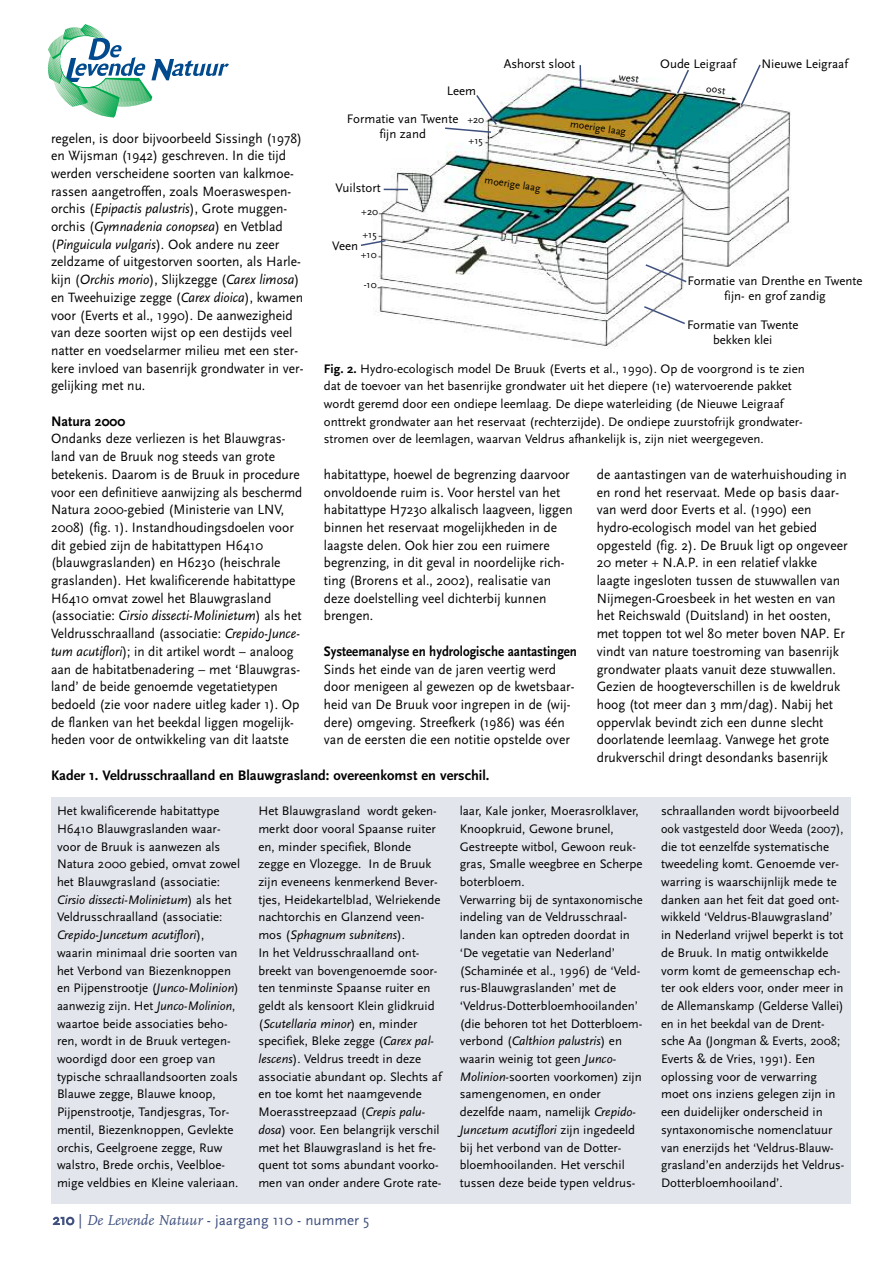
<style>
.page{position:relative;width:893px;height:1263px;background:#fff}
.page>*{position:absolute;margin:0;border:0;box-sizing:border-box;transform-origin:0 0}
.t1{font:15px "Scala Sans";color:#3f507f}
.t2{font:700 14.4px "Scala Sans";color:#000}
.t3{font:700 14.4px "Scala Sans";color:#000;scale:.9 1}
.t4{font:700 14.4px "Scala Sans";color:#000;scale:.96 1}
.t5{font:14.1px/17.7px "Scala Sans";color:#000;scale:.96 1}
.t6{font:12.9px/17.7px "Scala Sans";color:#000}
.t7{font:10.5px/21.5px "Scala Sans";color:#000}
.s1{font-style:italic}
.s2{font-weight:700}
.s3{font-family:"FF Scala";font-style:italic}
</style>
<div class="page">
<svg style="left:47px;top:24px;width:182px;height:93px"></svg>
<div style="left:51px;top:797px;width:799px;height:406px;background:#e2e5ec"></div>
<img style="left:373px;top:68px;width:418px;height:281px">
<svg style="left:676px;top:68px;width:14px;height:27px"></svg>
<hr style="left:579px;top:65px;width:2px;height:22px;background:#3f507f">
<svg style="left:443px;top:93px;width:55px;height:41px"></svg>
<svg style="left:384px;top:189px;width:24px;height:1px"></svg>
<svg style="left:360px;top:239px;width:27px;height:8px"></svg>
<svg style="left:644px;top:263px;width:44px;height:21px"></svg>
<svg style="left:642px;top:305px;width:45px;height:20px"></svg>
<svg style="left:739px;top:64px;width:23px;height:44px"></svg>
<p class="t5" style="left:51px;top:129px;width:264px">regelen, is door bijvoorbeeld Sissingh (1978) en Wijsman (1942) geschreven. In die tijd werden verscheidene soorten van kalkmoe&shy;rassen aangetroffen, zoals Moeraswespen&shy;orchis (<span class="s1">Epipactis palustris</span>), Grote muggen&shy;orchis (<span class="s1">Gymnadenia conopsea</span>) en Vetblad (<span class="s1">Pinguicula vulgaris</span>). Ook andere nu zeer zeldzame of uitgestorven soorten, als Harle&shy;kijn (<span class="s1">Orchis morio</span>), Slijkzegge (<span class="s1">Carex limosa</span>) en Tweehuizige zegge (<span class="s1">Carex dioica</span>), kwamen voor (Everts et al., 1990). De aanwezigheid van deze soorten wijst op een destijds veel natter en voedselarmer milieu met een ster&shy;kere invloed van basenrijk grondwater in ver&shy;gelijking met nu.</p>
<p class="t4" style="left:51px;top:412px;width:79px">Natura 2000</p>
<p class="t5" style="left:51px;top:430px;width:263px">Ondanks deze verliezen is het Blauwgras&shy;land van de Bruuk nog steeds van grote betekenis. Daarom is de Bruuk in procedure voor een definitieve aanwijzing als beschermd Natura 2000-gebied (Ministerie van LNV, 2008) (fig. 1). Instandhoudingsdoelen voor dit gebied zijn de habitattypen H6410 (blauwgraslanden) en H6230 (heischrale graslanden). Het kwalificerende habitattype H6410 omvat zowel het Blauwgrasland (associatie: <span class="s1">Cirsio dissecti-Molinietum</span>) als het Veldrusschraalland (associatie: <span class="s1">Crepido-Junce&shy;tum acutiflori</span>); in dit artikel wordt – analoog aan de habitatbenadering – met ‘Blauwgras&shy;land’ de beide genoemde vegetatietypen bedoeld (zie voor nadere uitleg kader 1). Op de flanken van het beekdal liggen mogelijk&shy;heden voor de ontwikkeling van dit laatste</p>
<p class="t6" style="left:447px;top:82px;width:31px">Leem</p>
<p class="t6" style="left:347px;top:111px;width:113px;line-height:15px;text-align:center">Formatie van Twente fijn zand</p>
<p class="t7" style="left:467px;top:109px;width:18px">+20 +15</p>
<p class="t6" style="left:504px;top:55px;width:73px">Ashorst sloot</p>
<p class="t7" style="left:621px;top:66px;width:21px;rotate:8deg">west</p>
<p class="t7" style="left:572px;top:113px;width:58px;rotate:8deg">moerige laag</p>
<p class="t6" style="left:335px;top:179px;width:47px">Vuilstort</p>
<p class="t7" style="left:361px;top:200px;width:18px;line-height:23px">+20 +15</p>
<p class="t7" style="left:361px;top:244px;width:17px">+10</p>
<p class="t7" style="left:364px;top:274px;width:14px">-10</p>
<p class="t6" style="left:332px;top:237px;width:27px">Veen</p>
<p class="t7" style="left:486px;top:169px;width:58px;rotate:8deg">moerige laag</p>
<p class="t6" style="left:660px;top:55px;width:77px">Oude Leigraaf</p>
<p class="t6" style="left:761px;top:55px;width:88px">Nieuwe Leigraaf</p>
<p class="t7" style="left:708px;top:78px;width:21px;rotate:7deg">oost</p>
<p class="t6" style="left:687px;top:273px;width:177px;line-height:15px;text-align:center">Formatie van Drenthe en Twente fijn- en grof zandig</p>
<p class="t6" style="left:687px;top:317px;width:113px;line-height:15px;text-align:center">Formatie van Twente bekken klei</p>
<p class="t6" style="left:324px;top:359px;width:482px"><span class="s2">Fig. 2.</span> Hydro-ecologisch model De Bruuk (Everts et al., 1990). Op de voorgrond is te zien dat de toevoer van het basenrijke grondwater uit het diepere (1e) watervoerende pakket wordt geremd door een ondiepe leemlaag. De diepe waterleiding (de Nieuwe Leigraaf onttrekt grondwater aan het reservaat (rechterzijde). De ondiepe zuurstofrijk grondwater&shy;stromen over de leemlagen, waarvan Veldrus afhankelijk is, zijn niet weergegeven.</p>
<p class="t5" style="left:324px;top:465px;width:261px">habitattype, hoewel de begrenzing daarvoor onvoldoende ruim is. Voor herstel van het habitattype H7230 alkalisch laagveen, liggen binnen het reservaat mogelijkheden in de laagste delen. Ook hier zou een ruimere begrenzing, in dit geval in noordelijke rich&shy;ting (Brorens et al., 2002), realisatie van deze doelstelling veel dichterbij kunnen brengen.</p>
<p class="t3" style="left:324px;top:642px;width:283px">Systeemanalyse en hydrologische aantastingen</p>
<p class="t5" style="left:324px;top:660px;width:263px">Sinds het einde van de jaren veertig werd door menigeen al gewezen op de kwetsbaar&shy;heid van De Bruuk voor ingrepen in de (wij&shy;dere) omgeving. Streefkerk (1986) was één van de eersten die een notitie opstelde over</p>
<p class="t5" style="left:597px;top:465px;width:263px">de aantastingen van de waterhuishouding in en rond het reservaat. Mede op basis daar&shy;van werd door Everts et al. (1990) een hydro-ecologisch model van het gebied opgesteld (fig. 2). De Bruuk ligt op ongeveer 20 meter + N.A.P. in een relatief vlakke laagte ingesloten tussen de stuwwallen van Nijmegen-Groesbeek in het westen en van het Reichswald (Duitsland) in het oosten, met toppen tot wel 80 meter boven NAP. Er vindt van nature toestroming van basenrijk grondwater plaats vanuit deze stuwwallen.<br>Gezien de hoogteverschillen is de kweldruk hoog (tot meer dan 3 mm/dag). Nabij het oppervlak bevindt zich een dunne slecht doorlatende leemlaag. Vanwege het grote drukverschil dringt desondanks basenrijk</p>
<p class="t2" style="left:51px;top:766px;width:440px">Kader 1. Veldrusschraalland en Blauwgrasland: overeenkomst en verschil.</p>
<p class="t6" style="left:57px;top:802px;width:185px">Het kwalificerende habitattype H6410 Blauwgraslanden waar&shy;voor de Bruuk is aanwezen als Natura 2000 gebied, omvat zowel het Blauwgrasland (associatie:<br><span class="s1">Cirsio dissecti-Molinietum</span>) als het Veldrusschraalland (associatie:<br><span class="s1">Crepido-Juncetum acutiflori</span>), waarin minimaal drie soorten van het Verbond van Biezenknoppen en Pijpenstrootje (<span class="s1">Junco-Molinion</span>) aanwezig zijn. Het <span class="s1">Junco-Molinion</span>, waartoe beide associaties beho&shy;ren, wordt in de Bruuk vertegen&shy;woordigd door een groep van typische schraallandsoorten zoals Blauwe zegge, Blauwe knoop, Pijpenstrootje, Tandjesgras, Tor&shy;mentil, Biezenknoppen, Gevlekte orchis, Geelgroene zegge, Ruw walstro, Brede orchis, Veelbloe&shy;mige veldbies en Kleine valeriaan.</p>
<p class="t6" style="left:258px;top:802px;width:185px">Het Blauwgrasland wordt geken&shy;merkt door vooral Spaanse ruiter en, minder specifiek, Blonde zegge en Vlozegge. In de Bruuk zijn eveneens kenmerkend Bever&shy;tjes, Heidekartelblad, Welriekende nachtorchis en Glanzend veen&shy;mos (<span class="s1">Sphagnum subnitens</span>).<br>In het Veldrusschraalland ont&shy;breekt van bovengenoemde soor&shy;ten tenminste Spaanse ruiter en geldt als kensoort Klein glidkruid (<span class="s1">Scutellaria minor</span>) en, minder specifiek, Bleke zegge (<span class="s1">Carex pal&shy;lescens</span>). Veldrus treedt in deze associatie abundant op. Slechts af en toe komt het naamgevende<br>Moerasstreepzaad (<span class="s1">Crepis palu&shy;dosa</span>) voor. Een belangrijk verschil met het Blauwgrasland is het fre&shy;quent tot soms abundant voorko&shy;men van onder andere Grote rate-</p>
<p class="t6" style="left:460px;top:802px;width:185px">laar, Kale jonker, Moerasrolklaver,<br>Knoopkruid, Gewone brunel,<br>Gestreepte witbol, Gewoon reuk&shy;gras, Smalle weegbree en Scherpe boterbloem.<br>Verwarring bij de syntaxonomische indeling van de Veldrusschraal&shy;landen kan optreden doordat in ‘De vegetatie van Nederland’ (Schaminée et al., 1996) de ‘Veld&shy;rus-Blauwgraslanden’ met de ‘Veldrus-Dotterbloemhooilanden’ (die behoren tot het Dotterbloem&shy;verbond (<span class="s1">Calthion palustris</span>) en waarin weinig tot geen <span class="s1">Junco-<br>Molinion</span>-soorten voorkomen) zijn samengenomen, en onder dezelfde naam, namelijk <span class="s1">Crepido-<br>Juncetum acutiflori</span> zijn ingedeeld bij het verbond van de Dotter&shy;bloemhooilanden. Het verschil tussen deze beide typen veldrus-</p>
<p class="t6" style="left:661px;top:802px;width:185px">schraallanden wordt bijvoorbeeld ook vastgesteld door Weeda (2007), die tot eenzelfde systematische tweedeling komt. Genoemde ver&shy;warring is waarschijnlijk mede te danken aan het feit dat goed ont&shy;wikkeld ‘Veldrus-Blauwgrasland’ in Nederland vrijwel beperkt is tot de Bruuk. In matig ontwikkelde vorm komt de gemeenschap ech&shy;ter ook elders voor, onder meer in de Allemanskamp (Gelderse Vallei) en in het beekdal van de Drent&shy;sche Aa (Jongman &amp; Everts, 2008;<br>Everts &amp; de Vries, 1991). Een oplossing voor de verwarring moet ons inziens gelegen zijn in een duidelijker onderscheid in syntaxonomische nomenclatuur van enerzijds het ‘Veldrus-Blauw&shy;grasland’en anderzijds het Veldrus-<br>Dotterbloemhooiland’.</p>
<p class="t1" style="left:53px;top:1211px;width:318px">210 | <span class="s3">De Levende Natuur</span> - jaargang 110 - nummer 5</p>
</div>
